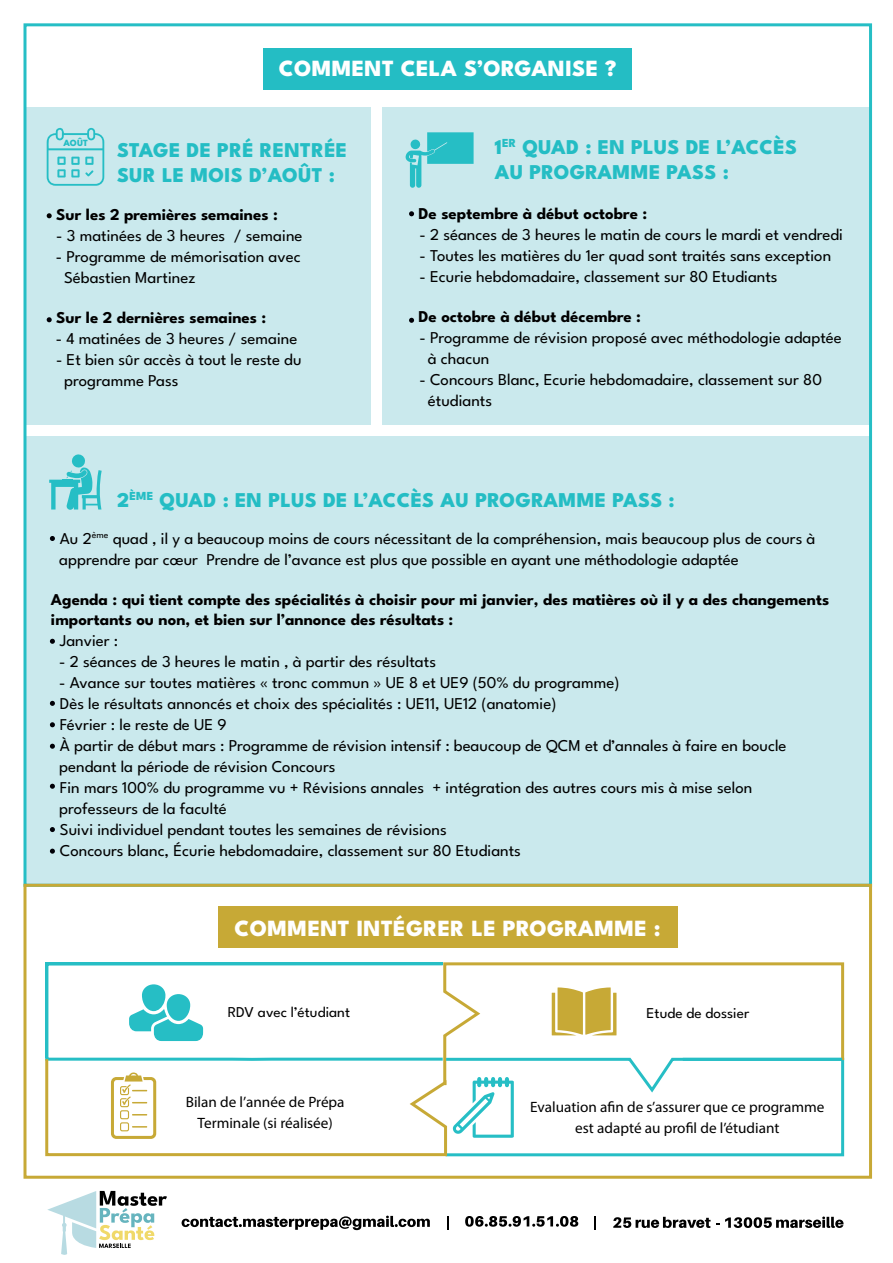
<style>
.page{position:relative;width:893px;height:1263px;background:#fff}
.page>*{position:absolute;margin:0;border:0;box-sizing:border-box;transform-origin:0 0}
.t1{font:800 23.1px "League Spartan";letter-spacing:.015em;color:#fff}
.t2{font:800 21px/24.9px "League Spartan";letter-spacing:.015em;color:#24bdc4}
.t3{font:16.5px/21px "League Spartan";color:#000}
.t4{font:700 16.5px/19.5px "League Spartan";color:#000}
.t5{font:15px/21px "Myriad Pro";color:#000;text-align:center}
.t6{font:15px "League Spartan";color:#000}
.t7{font:800 9.45px "League Spartan";color:#24bdc4}
</style>
<div class="page">
<div style="left:26px;top:107px;width:344px;height:317px;background:#cae9ed"></div>
<div style="left:382px;top:107px;width:488px;height:317px;background:#cae9ed"></div>
<div style="left:26px;top:437px;width:844px;height:448px;background:#cae9ed"></div>
<svg style="left:613px;top:1216px;width:230px;height:12px"></svg>
<svg style="left:465px;top:1216px;width:113px;height:11px"></svg>
<svg style="left:182px;top:1216px;width:248px;height:14px"></svg>
<svg style="left:447px;top:1216px;width:2px;height:13px"></svg>
<svg style="left:594px;top:1216px;width:2px;height:13px"></svg>
<svg style="left:47px;top:1191px;width:120px;height:64px"></svg>
<div style="left:263px;top:48px;width:369px;height:42px;background:#24bdc4"></div>
<svg style="left:47px;top:213px;width:5px;height:5px"></svg>
<svg style="left:50px;top:536px;width:5px;height:5px"></svg>
<svg style="left:50px;top:639px;width:5px;height:5px"></svg>
<svg style="left:50px;top:744px;width:5px;height:5px"></svg>
<svg style="left:50px;top:722px;width:5px;height:5px"></svg>
<svg style="left:50px;top:784px;width:5px;height:5px"></svg>
<svg style="left:50px;top:849px;width:5px;height:5px"></svg>
<svg style="left:50px;top:827px;width:5px;height:5px"></svg>
<svg style="left:50px;top:701px;width:5px;height:5px"></svg>
<svg style="left:409px;top:211px;width:5px;height:5px"></svg>
<svg style="left:409px;top:318px;width:5px;height:5px"></svg>
<svg style="left:47px;top:317px;width:5px;height:5px"></svg>
<div style="left:218px;top:906px;width:459px;height:42px;background:#c7a936"></div>
<div style="left:24px;top:884px;width:848px;height:295px;border:3px solid #c7a936"></div>
<svg style="left:45px;top:962px;width:800px;height:195px"></svg>
<svg style="left:47px;top:128px;width:57px;height:58px"></svg>
<svg style="left:406px;top:132px;width:68px;height:56px"></svg>
<svg style="left:49px;top:454px;width:53px;height:56px"></svg>
<h1 class="t1" style="left:279px;top:55px;width:339px">COMMENT CELA S’ORGANISE ?</h1>
<p class="t7" style="left:63px;top:138px;width:26px">AOÛT</p>
<p class="t2" style="left:495px;top:135px;width:304px">1<sup>ER</sup> QUAD : EN PLUS DE L’ACCÈS<br>AU PROGRAMME PASS :</p>
<p class="t2" style="left:117px;top:137px;width:232px">STAGE DE PRÉ RENTRÉE<br>SUR LE MOIS D’AOÛT :</p>
<p class="t4" style="left:56px;top:205px;width:223px">Sur les 2 premières semaines :</p>
<p class="t3" style="left:56px;top:225px;width:248px">- 3 matinées de 3 heures / semaine</p>
<p class="t3" style="left:64px;top:246px;width:238px;text-indent:-8px">- Programme de mémorisation avec<br>Sébastien Martinez</p>
<p class="t4" style="left:56px;top:308px;width:212px">Sur le 2 dernières semaines :</p>
<p class="t3" style="left:56px;top:329px;width:243px">- 4 matinées de 3 heures / semaine</p>
<p class="t3" style="left:64px;top:348px;width:239px;text-indent:-8px">- Et bien sûr accès à tout le reste du programme Pass</p>
<p class="t4" style="left:418px;top:203px;width:230px">De septembre à début octobre :</p>
<p class="t3" style="left:419px;top:224px;width:425px">- 2 séances de 3 heures le matin de cours le mardi et vendredi</p>
<p class="t3" style="left:419px;top:245px;width:413px">- Toutes les matières du 1er quad sont traités sans exception</p>
<p class="t3" style="left:419px;top:266px;width:360px">- Ecurie hebdomadaire, classement sur 80 Etudiants</p>
<p class="t4" style="left:418px;top:307px;width:224px">De octobre à début décembre :</p>
<p class="t3" style="left:428px;top:327px;width:416px;text-indent:-8px">- Programme de révision proposé avec méthodologie adaptée à chacun</p>
<p class="t3" style="left:428px;top:369px;width:396px;text-indent:-8px">- Concours Blanc, Ecurie hebdomadaire, classement sur 80 étudiants</p>
<p class="t2" style="left:117px;top:487px;width:559px">2<sup>ÈME</sup> QUAD : EN PLUS DE L’ACCÈS AU PROGRAMME PASS :</p>
<p class="t3" style="left:59px;top:528px;width:758px">Au 2<sup>ème</sup> quad , il y a beaucoup moins de cours nécessitant de la compréhension, mais beaucoup plus de cours à apprendre par cœur Prendre de l’avance est plus que possible en ayant une méthodologie adaptée</p>
<p class="t4" style="left:51px;top:590px;width:780px">Agenda : qui tient compte des spécialités à choisir pour mi janvier, des matières où il y a des changements importants ou non, et bien sur l’annonce des résultats :</p>
<p class="t3" style="left:60px;top:630px;width:60px">Janvier :</p>
<p class="t3" style="left:59px;top:649px;width:378px">- 2 séances de 3 heures le matin , à partir des résultats</p>
<p class="t3" style="left:59px;top:670px;width:729px">- Avance sur toutes matières « tronc commun » UE 8 et UE9 (50% du programme)<br>Dès le résultats annoncés et choix des spécialités : UE11, UE12 (anatomie)<br>Février : le reste de UE 9<br>À partir de début mars : Programme de révision intensif : beaucoup de QCM et d’annales à faire en boucle pendant la période de révision Concours<br>Fin mars 100% du programme vu + Révisions annales + intégration des autres cours mis à mise selon professeurs de la faculté<br>Suivi individuel pendant toutes les semaines de révisions<br>Concours blanc, Écurie hebdomadaire, classement sur 80 Etudiants</p>
<h1 class="t1" style="left:235px;top:914px;width:428px">COMMENT INTÉGRER LE PROGRAMME :</h1>
<p class="t6" style="left:228px;top:1004px;width:124px">RDV avec l’étudiant</p>
<p class="t6" style="left:647px;top:1005px;width:104px">Etude de dossier</p>
<p class="t5" style="left:186px;top:1092px;width:160px">Bilan de l’année de Prépa<br>Terminale (si réalisée)</p>
<p class="t5" style="left:530px;top:1097px;width:296px">Evaluation afin de s’assurer que ce programme est adapté au profil de l’étudiant</p>
</div>
